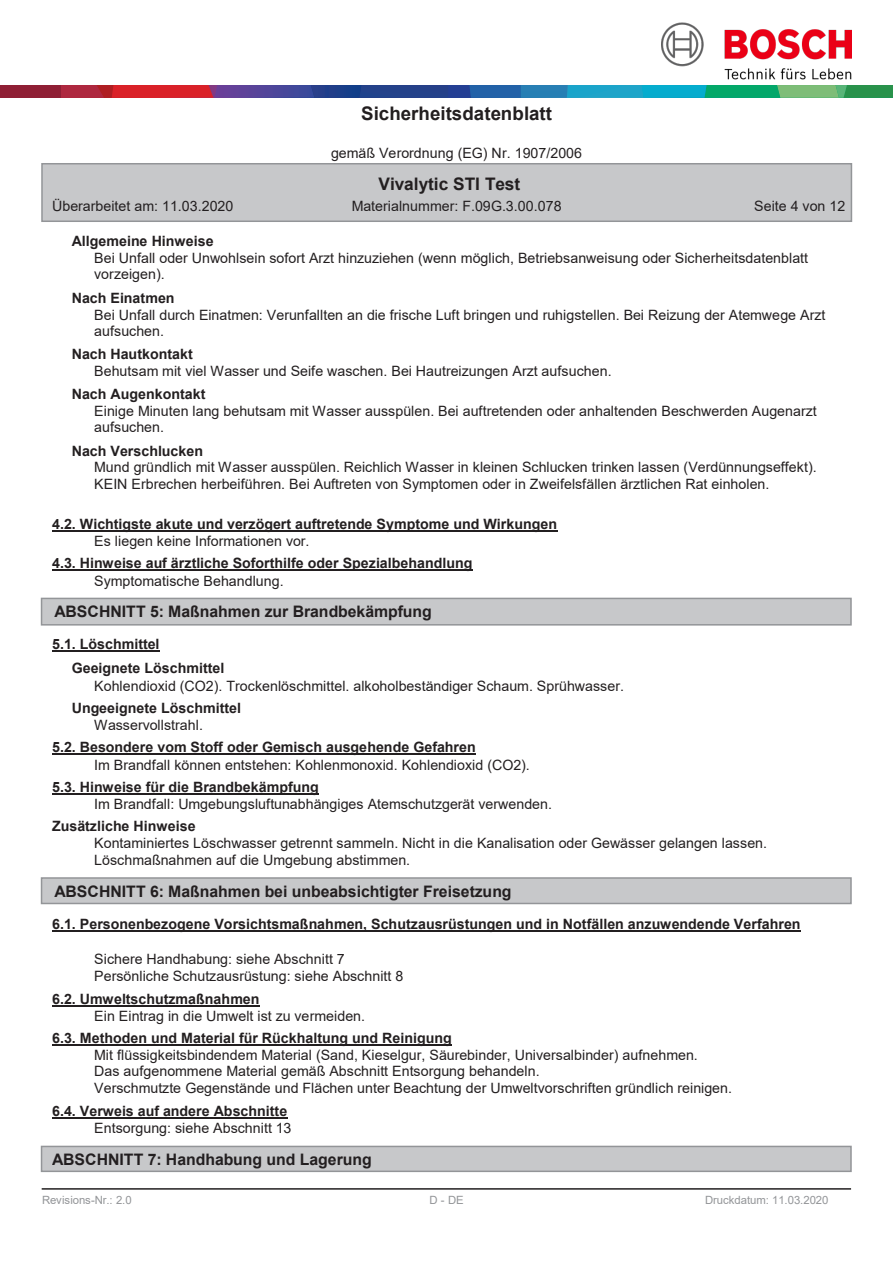
<style>
.page{position:relative;width:893px;height:1263px;background:#fff}
.page>*{position:absolute;margin:0;border:0;box-sizing:border-box;transform-origin:0 0}
.t1{font:700 18.75px "Arial";color:#231f20}
.t2{font:700 17.25px "Arial";letter-spacing:-.005em;color:#231f20}
.t3{font:700 15.9px "Arial";color:#231f20}
.t4{font:14.25px/16.4px "Arial";color:#231f20}
.t5{font:700 14.25px/17.4px "Arial";color:#231f20}
.t6{font:11.4px "Arial";color:#939598}
.s1{font-weight:400}
.s2{font-weight:700}
</style>
<div class="page">
<img style="left:661px;top:22px;width:190px;height:58px">
<div style="left:0;top:85px;width:61px;height:13px;background:#8f1f35"></div>
<svg style="left:61px;top:85px;width:832px;height:13px;background:#486982"></svg>
<div style="left:42px;top:164px;width:809px;height:57px;background:#c7c8ca"></div>
<div style="left:41px;top:163px;width:811px;height:59px;border:2px solid #939598"></div>
<div style="left:42px;top:598px;width:809px;height:27px;background:#c7c8ca"></div>
<div style="left:41px;top:598px;width:811px;height:28px;border:2px solid #939598"></div>
<div style="left:42px;top:878px;width:809px;height:25px;background:#c7c8ca"></div>
<div style="left:41px;top:877px;width:811px;height:27px;border:2px solid #939598"></div>
<div style="left:42px;top:1146px;width:809px;height:25px;background:#c7c8ca"></div>
<div style="left:41px;top:1146px;width:811px;height:26px;border:2px solid #939598"></div>
<hr style="left:42px;top:1188px;width:809px;height:2px;background:#231f20">
<hr style="left:52px;top:530px;width:505px;height:1px;background:#231f20">
<hr style="left:52px;top:570px;width:421px;height:1px;background:#231f20">
<hr style="left:52px;top:650px;width:108px;height:2px;background:#231f20">
<hr style="left:52px;top:753px;width:424px;height:2px;background:#231f20">
<hr style="left:52px;top:793px;width:267px;height:1px;background:#231f20">
<hr style="left:52px;top:930px;width:749px;height:2px;background:#231f20">
<hr style="left:52px;top:1005px;width:208px;height:2px;background:#231f20">
<hr style="left:52px;top:1044px;width:400px;height:1px;background:#231f20">
<hr style="left:52px;top:1117px;width:235px;height:2px;background:#231f20">
<p class="t1" style="left:361px;top:101px;width:192px">Sicherheitsdatenblatt</p>
<p class="t4" style="left:331px;top:144px;width:253px">gemäß Verordnung (EG) Nr. 1907/2006</p>
<p class="t2" style="left:378px;top:171px;width:143px">Vivalytic STI Test</p>
<p class="t4" style="left:52px;top:198px;width:183px">Überarbeitet am: 11.03.2020</p>
<p class="t4" style="left:352px;top:198px;width:211px">Materialnummer: F.09G.3.00.078</p>
<p class="t4" style="left:754px;top:198px;width:93px">Seite 4 von 12</p>
<p class="t5" style="left:72px;top:232px;width:143px">Allgemeine Hinweise</p>
<p class="t4" style="left:94px;top:249px;width:715px">Bei Unfall oder Unwohlsein sofort Arzt hinzuziehen (wenn möglich, Betriebsanweisung oder Sicherheitsdatenblatt vorzeigen).</p>
<p class="t5" style="left:72px;top:289px;width:104px">Nach Einatmen</p>
<p class="t4" style="left:94px;top:306px;width:733px">Bei Unfall durch Einatmen: Verunfallten an die frische Luft bringen und ruhigstellen. Bei Reizung der Atemwege Arzt aufsuchen.</p>
<p class="t5" style="left:72px;top:346px;width:123px">Nach Hautkontakt</p>
<p class="t4" style="left:94px;top:363px;width:519px">Behutsam mit viel Wasser und Seife waschen. Bei Hautreizungen Arzt aufsuchen.</p>
<p class="t5" style="left:72px;top:385px;width:135px">Nach Augenkontakt</p>
<p class="t4" style="left:94px;top:403px;width:724px">Einige Minuten lang behutsam mit Wasser ausspülen. Bei auftretenden oder anhaltenden Beschwerden Augenarzt aufsuchen.</p>
<p class="t5" style="left:72px;top:442px;width:133px">Nach Verschlucken</p>
<p class="t4" style="left:94px;top:459px;width:724px">Mund gründlich mit Wasser ausspülen. Reichlich Wasser in kleinen Schlucken trinken lassen (Verdünnungseffekt).<br>KEIN Erbrechen herbeiführen. Bei Auftreten von Symptomen oder in Zweifelsfällen ärztlichen Rat einholen.</p>
<p class="t5" style="left:94px;top:515px;width:464px;text-indent:-42px">4.2. Wichtigste akute und verzögert auftretende Symptome und Wirkungen<br><span class="s1">Es liegen keine Informationen vor.</span></p>
<p class="t5" style="left:94px;top:555px;width:380px;text-indent:-42px">4.3. Hinweise auf ärztliche Soforthilfe oder Spezialbehandlung<br><span class="s1">Symptomatische Behandlung.</span></p>
<p class="t3" style="left:54px;top:600px;width:379px">ABSCHNITT 5: Maßnahmen zur Brandbekämpfung</p>
<p class="t5" style="left:52px;top:635px;width:109px">5.1. Löschmittel</p>
<p class="t4" style="left:94px;top:678px;width:531px">Kohlendioxid (CO2). Trockenlöschmittel. alkoholbeständiger Schaum. Sprühwasser.</p>
<p class="t5" style="left:72px;top:659px;width:154px">Geeignete Löschmittel</p>
<p class="t5" style="left:72px;top:699px;width:171px">Ungeeignete Löschmittel</p>
<p class="t4" style="left:94px;top:738px;width:437px;line-height:17.9px;text-indent:-42px"><span class="s2">5.2. Besondere vom Stoff oder Gemisch ausgehende Gefahren<br></span>Im Brandfall können entstehen: Kohlenmonoxid. Kohlendioxid (CO2).</p>
<p class="t4" style="left:94px;top:796px;width:459px">Im Brandfall: Umgebungsluftunabhängiges Atemschutzgerät verwenden.</p>
<p class="t4" style="left:94px;top:717px;width:110px">Wasservollstrahl.</p>
<p class="t5" style="left:52px;top:778px;width:268px">5.3. Hinweise für die Brandbekämpfung</p>
<p class="t5" style="left:52px;top:817px;width:145px">Zusätzliche Hinweise</p>
<p class="t4" style="left:94px;top:835px;width:674px">Kontaminiertes Löschwasser getrennt sammeln. Nicht in die Kanalisation oder Gewässer gelangen lassen.<br>Löschmaßnahmen auf die Umgebung abstimmen.</p>
<p class="t3" style="left:54px;top:880px;width:459px">ABSCHNITT 6: Maßnahmen bei unbeabsichtigter Freisetzung</p>
<p class="t5" style="left:52px;top:915px;width:750px">6.1. Personenbezogene Vorsichtsmaßnahmen, Schutzausrüstungen und in Notfällen anzuwendende Verfahren</p>
<p class="t4" style="left:94px;top:951px;width:311px">Sichere Handhabung: siehe Abschnitt 7<br>Persönliche Schutzausrüstung: siehe Abschnitt 8</p>
<p class="t4" style="left:94px;top:1007px;width:272px">Ein Eintrag in die Umwelt ist zu vermeiden.</p>
<p class="t5" style="left:52px;top:990px;width:209px">6.2. Umweltschutzmaßnahmen</p>
<p class="t5" style="left:52px;top:1029px;width:401px">6.3. Methoden und Material für Rückhaltung und Reinigung</p>
<p class="t4" style="left:94px;top:1046px;width:639px">Mit flüssigkeitsbindendem Material (Sand, Kieselgur, Säurebinder, Universalbinder) aufnehmen.<br>Das aufgenommene Material gemäß Abschnitt Entsorgung behandeln.<br>Verschmutzte Gegenstände und Flächen unter Beachtung der Umweltvorschriften gründlich reinigen.</p>
<p class="t5" style="left:52px;top:1102px;width:237px">6.4. Verweis auf andere Abschnitte</p>
<p class="t3" style="left:52px;top:1148px;width:321px">ABSCHNITT 7: Handhabung und Lagerung</p>
<p class="t6" style="left:42px;top:1192px;width:91px">Revisions-Nr.: 2.0</p>
<p class="t6" style="left:430px;top:1192px;width:36px">D-DE</p>
<p class="t6" style="left:705px;top:1192px;width:125px">Druckdatum: 11.03.2020</p>
<p class="t4" style="left:94px;top:1120px;width:199px">Entsorgung: siehe Abschnitt 13</p>
</div>
